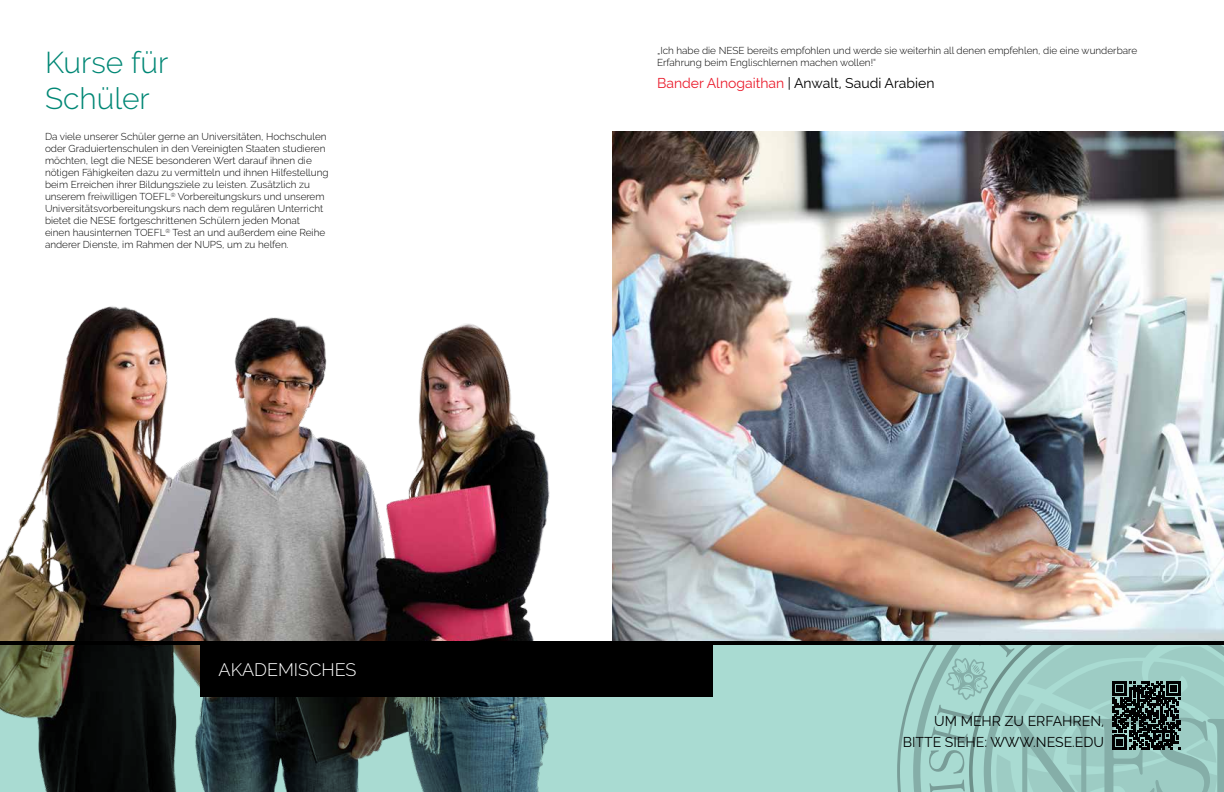
<style>
.page{position:relative;width:1224px;height:792px;background:#fff}
.page>*{position:absolute;margin:0;border:0;box-sizing:border-box;transform-origin:0 0}
.t1{font:300 30px/36px "Raleway";color:#008775}
.t2{font:300 18px "Raleway";color:#fff}
.t3{font:14px/21.3px "Raleway";color:#000;text-align:right}
.t4{font:300 10px/12px "Raleway";color:#000}
.s1{color:#ea1d2d}
</style>
<div class="page">
<img style="left:0;top:306px;width:550px;height:335px">
<svg style="left:0;top:644px;width:897px;height:148px;background:#678580"></svg>
<svg style="left:897px;top:644px;width:32px;height:148px;background:#9ecdc5"></svg>
<img style="left:612px;top:131px;width:612px;height:510px">
<div style="left:200px;top:643px;width:513px;height:54px;background:#000"></div>
<hr style="left:0;top:641px;width:1224px;height:3px;background:#000">
<svg style="left:929px;top:564px;width:295px;height:228px;background:#a3bdb5"></svg>
<h1 class="t1" style="left:45px;top:45px;width:125px">Kurse für<br>Schüler</h1>
<p class="t4" style="left:45px;top:131px;width:285px">Da viele unserer Schüler gerne an Universitäten, Hochschulen oder Graduiertenschulen in den Vereinigten Staaten studieren möchten, legt die NESE besonderen Wert darauf ihnen die nötigen Fähigkeiten dazu zu vermitteln und ihnen Hilfestellung beim Erreichen ihrer Bildungsziele zu leisten. Zusätzlich zu unserem freiwilligen TOEFL<sup>®</sup> Vorbereitungskurs und unserem Universitätsvorbereitungskurs nach dem regulären Unterricht bietet die NESE fortgeschrittenen Schülern jeden Monat<br>einen hausinternen TOEFL<sup>®</sup> Test an und außerdem eine Reihe anderer Dienste, im Rahmen der NUPS, um zu helfen.</p>
<h2 class="t2" style="left:219px;top:659px;width:139px">AKADEMISCHES</h2>
<p class="t4" style="left:657px;top:45px;width:482px">„Ich habe die NESE bereits empfohlen und werde sie weiterhin all denen empfehlen, die eine wunderbare<br>Erfahrung beim Englischlernen machen wollen!“</p>
<h3 class="t3" style="left:657px;top:72px;width:279px"><span class="s1">Bander Alnogaithan</span> | Anwalt, Saudi Arabien</h3>
<h3 class="t3" style="left:903px;top:710px;width:203px">UM MEHR ZU ERFAHREN,<br>BITTE SIEHE: WWW.NESE.EDU</h3>
</div>
